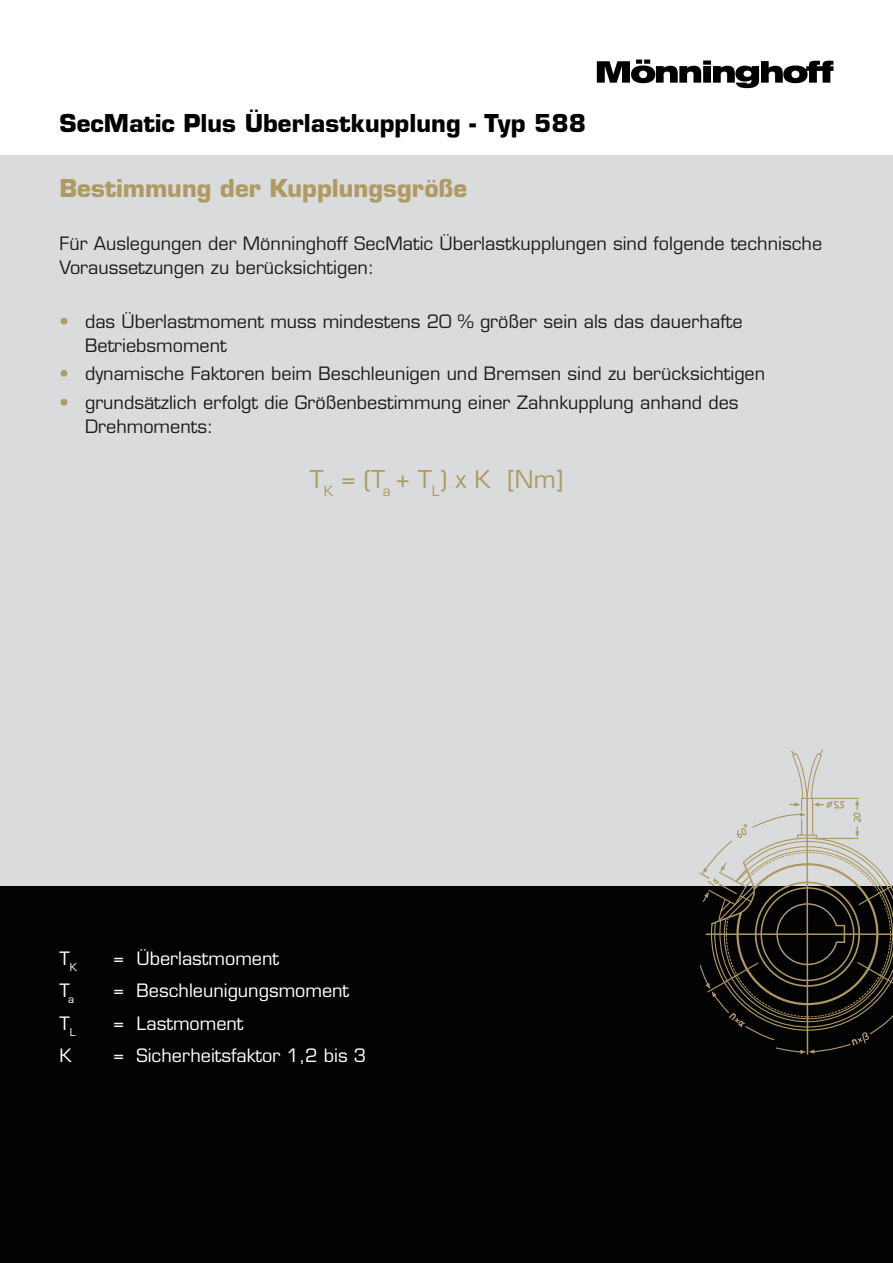
<style>
.page{position:relative;width:893px;height:1263px;background:#fff}
.page>*{position:absolute;margin:0;border:0;box-sizing:border-box;transform-origin:0 0}
.t1{font:700 24px "Eurostile LT Std";color:#020203}
.Überschrift_H2{font:700 24px "Eurostile LT Std";color:#af9a62}
.Formel{font:24px "Eurostile LT Std";color:#af9a62}
.Überschrift_H2-2{font:18px/24px "Eurostile LT Std";color:#1d1d1b}
.Fließtext_weiß{font:18px "Eurostile LT Std";color:#fff}
.s1{color:#af9a62}
</style>
<div class="page">
<div style="left:0;top:887px;width:893px;height:376px;background:#020203"></div>
<div style="left:0;top:156px;width:893px;height:731px;background:#d9dbdc"></div>
<svg style="left:597px;top:60px;width:236px;height:28px"></svg>
<svg style="left:699px;top:749px;width:194px;height:305px"></svg>
<p class="t1" style="left:60px;top:108px;width:528px">SecMatic Plus Überlastkupplung - Typ 588</p>
<p class="Überschrift_H2" style="left:60px;top:173px;width:409px">Bestimmung der Kupplungsgröße</p>
<p class="Überschrift_H2-2" style="left:60px;top:232px;width:764px">Für Auslegungen der Mönninghoff SecMatic Überlastkupplungen sind folgende technische<br>Voraussetzungen zu berücksichtigen:</p>
<p class="Überschrift_H2-2" style="left:85px;top:310px;width:659px;text-indent:-26px"><span class="s1">•</span> das Überlastmoment muss mindestens 20 % größer sein als das dauerhafte<br>Betriebsmoment</p>
<p class="Überschrift_H2-2" style="left:60px;top:362px;width:707px"><span class="s1">•</span> dynamische Faktoren beim Beschleunigen und Bremsen sind zu berücksichtigen</p>
<p class="Überschrift_H2-2" style="left:85px;top:390px;width:655px;text-indent:-26px"><span class="s1">•</span> grundsätzlich erfolgt die Größenbestimmung einer Zahnkupplung anhand des<br>Drehmoments:</p>
<p class="Formel" style="left:310px;top:464px;width:255px">T<sub>K</sub> = (T<sub>a</sub> + T<sub>L</sub>) x K [Nm]</p>
<p class="Fließtext_weiß" style="left:60px;top:947px;width:19px">T<sub>K</sub></p>
<p class="Fließtext_weiß" style="left:114px;top:947px;width:167px">= Überlastmoment</p>
<p class="Fließtext_weiß" style="left:60px;top:980px;width:16px">T<sub>a</sub></p>
<p class="Fließtext_weiß" style="left:114px;top:980px;width:237px">= Beschleunigungsmoment</p>
<p class="Fließtext_weiß" style="left:60px;top:1012px;width:18px">T<sub>L</sub></p>
<p class="Fließtext_weiß" style="left:114px;top:1012px;width:132px">= Lastmoment</p>
<p class="Fließtext_weiß" style="left:60px;top:1045px;width:14px">K</p>
<p class="Fließtext_weiß" style="left:114px;top:1045px;width:254px">= Sicherheitsfaktor 1,2 bis 3</p>
</div>
